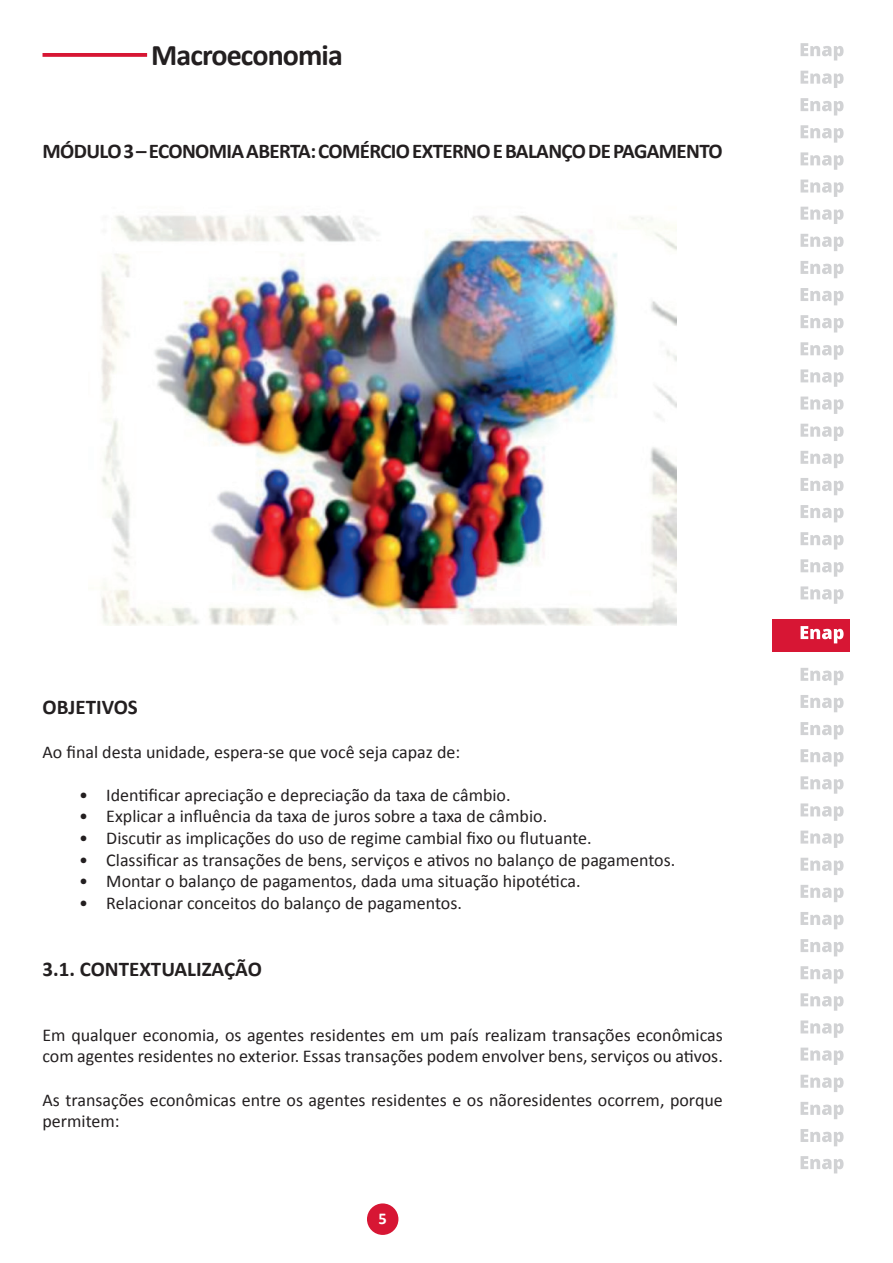
<style>
.page{position:relative;width:893px;height:1263px;background:#fff}
.page>*{position:absolute;margin:0;border:0;box-sizing:border-box;transform-origin:0 0}
.t1{font:700 30px "Calibri";letter-spacing:-.03em;color:#231f20}
.t2{font:700 21px "Calibri";letter-spacing:-.03em;color:#231f20}
.t3{font:700 21px "Calibri";color:#231f20}
.t4{font:18px/21.6px "Calibri";color:#231f20}
.t5{font:700 16.5px "Calibri";color:#fff}
</style>
<div class="page">
<div style="left:367px;top:1203px;width:31px;height:32px;background:#d71634;border-radius:50%"></div>
<div style="left:772px;top:619px;width:77px;height:32px;background:#d71634"></div>
<svg style="left:801px;top:626px;width:43px;height:17px"></svg>
<svg style="left:801px;top:98px;width:43px;height:17px"></svg>
<svg style="left:801px;top:125px;width:43px;height:18px"></svg>
<svg style="left:801px;top:152px;width:43px;height:18px"></svg>
<svg style="left:801px;top:180px;width:43px;height:17px"></svg>
<svg style="left:801px;top:207px;width:43px;height:17px"></svg>
<svg style="left:801px;top:234px;width:43px;height:17px"></svg>
<svg style="left:801px;top:261px;width:43px;height:17px"></svg>
<svg style="left:801px;top:288px;width:43px;height:17px"></svg>
<svg style="left:801px;top:315px;width:43px;height:17px"></svg>
<svg style="left:801px;top:342px;width:43px;height:18px"></svg>
<svg style="left:801px;top:369px;width:43px;height:18px"></svg>
<svg style="left:801px;top:397px;width:43px;height:17px"></svg>
<svg style="left:801px;top:424px;width:43px;height:17px"></svg>
<svg style="left:801px;top:451px;width:43px;height:17px"></svg>
<svg style="left:801px;top:478px;width:43px;height:17px"></svg>
<svg style="left:801px;top:505px;width:43px;height:17px"></svg>
<svg style="left:801px;top:532px;width:43px;height:17px"></svg>
<svg style="left:801px;top:559px;width:43px;height:18px"></svg>
<svg style="left:801px;top:586px;width:43px;height:18px"></svg>
<svg style="left:801px;top:668px;width:43px;height:17px"></svg>
<svg style="left:801px;top:695px;width:43px;height:17px"></svg>
<svg style="left:801px;top:722px;width:43px;height:17px"></svg>
<svg style="left:801px;top:749px;width:43px;height:17px"></svg>
<svg style="left:801px;top:776px;width:43px;height:18px"></svg>
<svg style="left:801px;top:803px;width:43px;height:18px"></svg>
<svg style="left:801px;top:830px;width:43px;height:18px"></svg>
<svg style="left:801px;top:858px;width:43px;height:17px"></svg>
<svg style="left:801px;top:885px;width:43px;height:17px"></svg>
<svg style="left:801px;top:912px;width:43px;height:17px"></svg>
<svg style="left:801px;top:939px;width:43px;height:17px"></svg>
<svg style="left:801px;top:966px;width:43px;height:17px"></svg>
<svg style="left:801px;top:993px;width:43px;height:18px"></svg>
<svg style="left:801px;top:1020px;width:43px;height:18px"></svg>
<svg style="left:801px;top:1047px;width:43px;height:18px"></svg>
<svg style="left:801px;top:1075px;width:43px;height:17px"></svg>
<svg style="left:801px;top:1102px;width:43px;height:17px"></svg>
<svg style="left:801px;top:1129px;width:43px;height:17px"></svg>
<svg style="left:801px;top:1156px;width:43px;height:17px"></svg>
<svg style="left:801px;top:71px;width:43px;height:17px"></svg>
<svg style="left:801px;top:43px;width:43px;height:18px"></svg>
<img style="left:101px;top:215px;width:576px;height:410px">
<svg style="left:43px;top:53px;width:104px;height:4px"></svg>
<h1 class="t1" style="left:151px;top:36px;width:193px">Macroeconomia</h1>
<p class="t2" style="left:43px;top:138px;width:682px">MÓDULO 3 – ECONOMIA ABERTA: COMÉRCIO EXTERNO E BALANÇO DE PAGAMENTO</p>
<p class="t3" style="left:43px;top:694px;width:97px">OBJETIVOS</p>
<p class="t4" style="left:43px;top:740px;width:419px">Ao final desta unidade, espera-se que você seja capaz de:</p>
<p class="t4" style="left:79px;top:783px;width:433px">• Identificar apreciação e depreciação da taxa de câmbio.</p>
<p class="t4" style="left:79px;top:805px;width:469px">• Explicar a influência da taxa de juros sobre a taxa de câmbio.</p>
<p class="t4" style="left:79px;top:826px;width:514px">• Discutir as implicações do uso de regime cambial fixo ou flutuante.</p>
<p class="t4" style="left:79px;top:848px;width:597px">• Classificar as transações de bens, serviços e ativos no balanço de pagamentos.</p>
<p class="t4" style="left:79px;top:869px;width:503px">• Montar o balanço de pagamentos, dada uma situação hipotética.</p>
<p class="t4" style="left:79px;top:891px;width:384px">• Relacionar conceitos do balanço de pagamentos.</p>
<p class="t3" style="left:43px;top:956px;width:221px">3.1. CONTEXTUALIZAÇÃO</p>
<p class="t4" style="left:43px;top:1023px;width:682px">Em qualquer economia, os agentes residentes em um país realizam transações econômicas com agentes residentes no exterior. Essas transações podem envolver bens, serviços ou ativos.</p>
<p class="t4" style="left:43px;top:1088px;width:682px">As transações econômicas entre os agentes residentes e os nãoresidentes ocorrem, porque permitem:</p>
<p class="t5" style="left:378px;top:1208px;width:10px">5</p>
</div>
